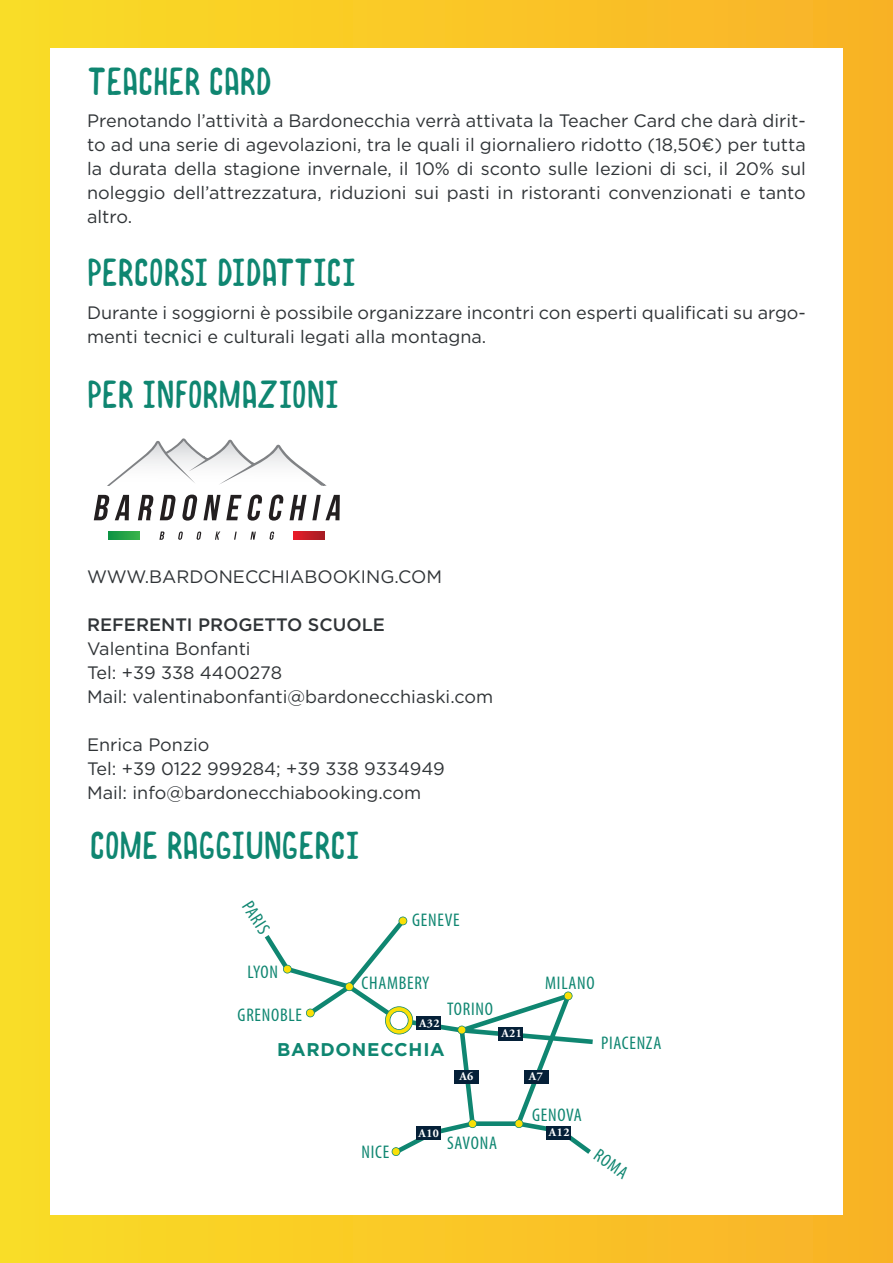
<style>
.page{position:relative;width:893px;height:1263px;background:#fff}
.page>*{position:absolute;margin:0;border:0;box-sizing:border-box;transform-origin:0 0}
.t1{font:37.5px "Norquay";color:#0f8671}
.t2{font:700 18.45px "Gotham";letter-spacing:.04em;color:#0f8671}
.t3{font:condensed 18.3px "Myriad Pro";letter-spacing:.04em;color:#0f8671}
.t4{font:18px/24px "Gotham";color:#303437}
.t5{font:500 18px "Gotham";color:#303437}
.t6{font:700 11.85px "Adobe Garamond Pro";letter-spacing:.04em;color:#fff}
</style>
<div class="page">
<div style="left:0;top:0;width:893px;height:1263px;background:linear-gradient(to right,#fadd26,#f9b227)"></div>
<div style="left:50px;top:48px;width:793px;height:1167px;background:#fff"></div>
<svg style="left:94px;top:495px;width:35px;height:25px"></svg>
<svg style="left:138px;top:495px;width:16px;height:25px"></svg>
<svg style="left:160px;top:495px;width:16px;height:25px"></svg>
<svg style="left:182px;top:495px;width:102px;height:26px"></svg>
<svg style="left:290px;top:495px;width:50px;height:25px"></svg>
<svg style="left:109px;top:531px;width:31px;height:9px"></svg>
<svg style="left:293px;top:531px;width:32px;height:9px"></svg>
<svg style="left:107px;top:438px;width:220px;height:48px"></svg>
<svg style="left:196px;top:531px;width:5px;height:9px"></svg>
<svg style="left:234px;top:532px;width:3px;height:8px"></svg>
<svg style="left:250px;top:532px;width:6px;height:8px"></svg>
<svg style="left:269px;top:531px;width:5px;height:9px"></svg>
<svg style="left:178px;top:531px;width:5px;height:9px"></svg>
<svg style="left:159px;top:531px;width:6px;height:9px"></svg>
<svg style="left:215px;top:531px;width:5px;height:9px"></svg>
<svg style="left:265px;top:919px;width:328px;height:235px"></svg>
<svg style="left:306px;top:1008px;width:9px;height:9px"></svg>
<svg style="left:468px;top:1119px;width:9px;height:9px"></svg>
<svg style="left:345px;top:982px;width:9px;height:9px"></svg>
<svg style="left:457px;top:1025px;width:9px;height:9px"></svg>
<svg style="left:564px;top:991px;width:8px;height:9px"></svg>
<svg style="left:515px;top:1119px;width:8px;height:9px"></svg>
<svg style="left:392px;top:1147px;width:8px;height:9px"></svg>
<svg style="left:283px;top:965px;width:9px;height:8px"></svg>
<svg style="left:399px;top:916px;width:8px;height:9px"></svg>
<div style="left:417px;top:1017px;width:24px;height:13px;background:#052038"></div>
<div style="left:499px;top:1027px;width:24px;height:13px;background:#052038"></div>
<div style="left:455px;top:1070px;width:24px;height:13px;background:#052038"></div>
<div style="left:416px;top:1127px;width:24px;height:13px;background:#052038"></div>
<div style="left:547px;top:1126px;width:24px;height:13px;background:#052038"></div>
<div style="left:524px;top:1070px;width:24px;height:13px;background:#052038"></div>
<svg style="left:385px;top:1006px;width:28px;height:28px"></svg>
<h1 class="t1" style="left:87px;top:59px;width:186px">TEACHER CARD</h1>
<p class="t4" style="left:87px;top:108px;width:720px;text-align:justify">Prenotando l’attività a Bardonecchia verrà attivata la Teacher Card che darà dirit&shy;to ad una serie di agevolazioni, tra le quali il giornaliero ridotto (18,50€) per tutta la durata della stagione invernale, il 10% di sconto sulle lezioni di sci, il 20% sul noleggio dell’attrezzatura, riduzioni sui pasti in ristoranti convenzionati e tanto altro.</p>
<h1 class="t1" style="left:87px;top:250px;width:270px">PERCORSI DIDATTICI</h1>
<p class="t4" style="left:87px;top:300px;width:720px">Durante i soggiorni è possibile organizzare incontri con esperti qualificati su argo&shy;menti tecnici e culturali legati alla montagna.</p>
<h1 class="t1" style="left:87px;top:371px;width:253px">PER INFORMAZIONI</h1>
<p class="t4" style="left:87px;top:564px;width:356px">WWW.BARDONECCHIABOOKING.COM</p>
<p class="t5" style="left:87px;top:613px;width:299px">REFERENTI PROGETTO SCUOLE</p>
<p class="t4" style="left:87px;top:636px;width:408px">Valentina Bonfanti<br>Tel: +39 338 4400278<br>Mail: valentinabonfanti@bardonecchiaski.com</p>
<p class="t4" style="left:87px;top:732px;width:359px">Enrica Ponzio<br>Tel: +39 0122 999284; +39 338 9334949<br>Mail: info@bardonecchiabooking.com</p>
<h1 class="t1" style="left:90px;top:823px;width:271px">COME RAGGIUNGERCI</h1>
<p class="t3" style="left:256px;top:897px;width:36px;rotate:58deg">PARIS</p>
<p class="t3" style="left:412px;top:909px;width:49px">GENEVE</p>
<p class="t3" style="left:248px;top:960px;width:32px">LYON</p>
<p class="t3" style="left:238px;top:1004px;width:66px">GRENOBLE</p>
<p class="t3" style="left:362px;top:972px;width:69px">CHAMBERY</p>
<p class="t6" style="left:419px;top:1017px;width:22px">A32</p>
<p class="t3" style="left:447px;top:997px;width:47px">TORINO</p>
<p class="t2" style="left:277px;top:1037px;width:169px">BARDONECCHIA</p>
<p class="t6" style="left:459px;top:1070px;width:15px">A6</p>
<p class="t3" style="left:545px;top:972px;width:51px">MILANO</p>
<p class="t6" style="left:501px;top:1027px;width:22px">A21</p>
<p class="t6" style="left:529px;top:1070px;width:15px">A7</p>
<p class="t3" style="left:601px;top:1031px;width:62px">PIACENZA</p>
<p class="t3" style="left:532px;top:1103px;width:51px">GENOVA</p>
<p class="t3" style="left:362px;top:1141px;width:29px">NICE</p>
<p class="t6" style="left:418px;top:1126px;width:22px">A10</p>
<p class="t6" style="left:549px;top:1126px;width:22px">A12</p>
<p class="t3" style="left:447px;top:1132px;width:51px">SAVONA</p>
<p class="t3" style="left:602px;top:1144px;width:38px;rotate:35deg">ROMA</p>
</div>
